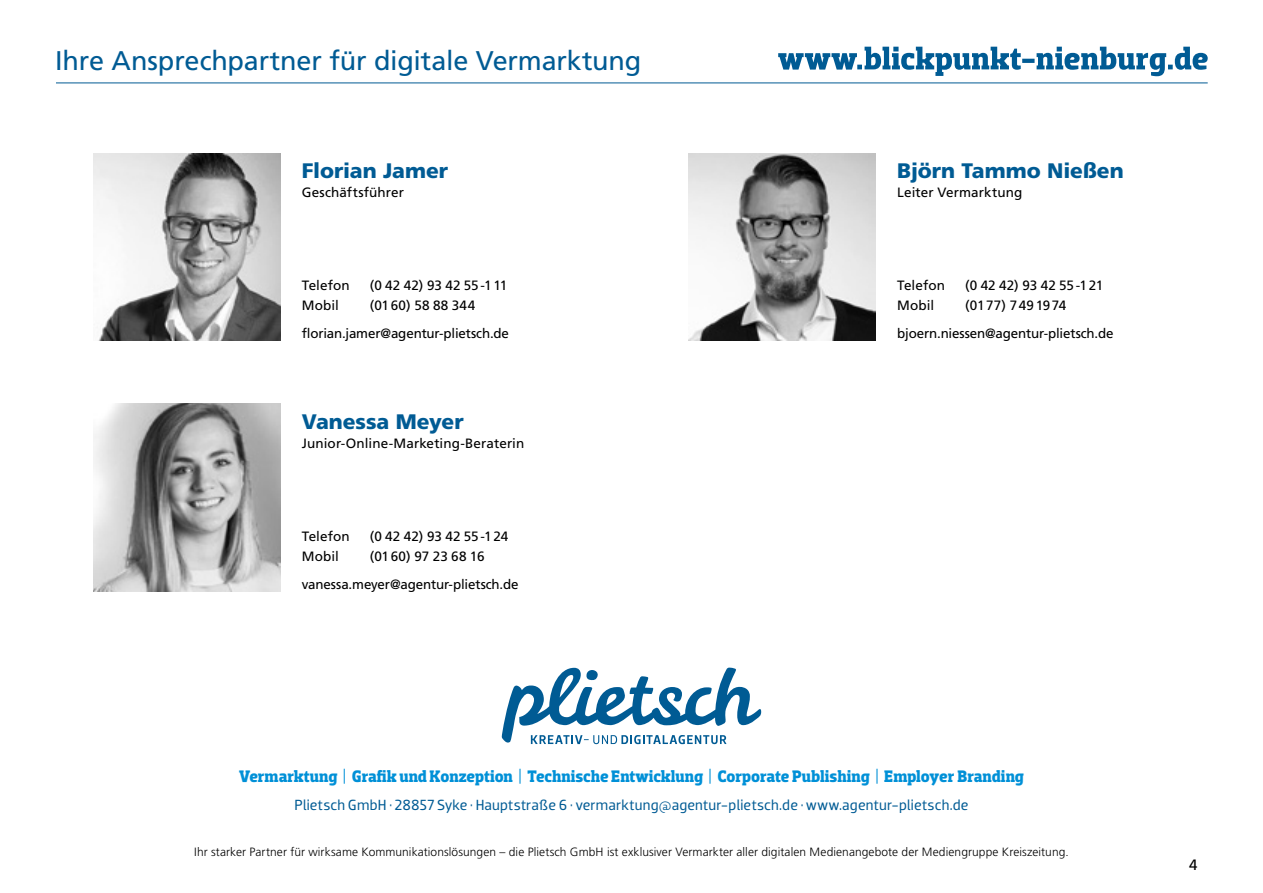
<style>
.page{position:relative;width:1263px;height:893px;background:#fff}
.page>*{position:absolute;margin:0;border:0;box-sizing:border-box;transform-origin:0 0}
.t1{font:27px "Frutiger";letter-spacing:-.01em;color:#005b94}
.t2{font:900 21px "Frutiger";color:#005b94}
.t3{font:700 16.95px "Dobra Slab";letter-spacing:-.005em;color:#0090d7}
.t4{font:15px "Dobra";letter-spacing:.015em;color:#005b94}
.t5{font:15px "Frutiger";color:#000}
.t6{font:13.5px/28.5px "Frutiger";color:#000}
.t7{font:300 12px "Frutiger";letter-spacing:.005em;color:#000}
.s1{font-weight:400}
</style>
<div class="page">
<svg style="left:778px;top:47px;width:430px;height:29px"></svg>
<hr style="left:56px;top:83px;width:1152px;height:1px;background:#005b94">
<img style="left:94px;top:153px;width:187px;height:187px">
<img style="left:689px;top:153px;width:187px;height:187px">
<img style="left:94px;top:404px;width:187px;height:187px">
<svg style="left:502px;top:668px;width:259px;height:76px"></svg>
<h1 class="t1" style="left:55px;top:45px;width:587px">Ihre Ansprechpartner für digitale Vermarktung</h1>
<h2 class="t2" style="left:302px;top:158px;width:148px">Florian Jamer</h2>
<p class="t6" style="left:302px;top:179px;width:104px">Geschäftsführer</p>
<p class="t6" style="left:302px;top:272px;width:49px">Telefon</p>
<p class="t6" style="left:370px;top:272px;width:139px">(0 42 42) 93 42 55-111</p>
<p class="t6" style="left:302px;top:291px;width:39px">Mobil</p>
<p class="t6" style="left:302px;top:291px;width:209px;text-indent:68px">(0160) 58 88 344 florian.jamer@agentur-plietsch.de</p>
<h2 class="t2" style="left:302px;top:409px;width:163px">Vanessa Meyer</h2>
<p class="t6" style="left:302px;top:429px;width:224px">Junior-Online-Marketing-Beraterin</p>
<p class="t6" style="left:302px;top:522px;width:49px">Telefon</p>
<p class="t6" style="left:370px;top:522px;width:140px">(0 42 42) 93 42 55-124</p>
<p class="t6" style="left:302px;top:542px;width:39px">Mobil</p>
<p class="t6" style="left:302px;top:542px;width:218px;text-indent:68px">(0160) 97 23 68 16 vanessa.meyer@agentur-plietsch.de</p>
<h2 class="t2" style="left:897px;top:158px;width:228px">Björn Tammo Nießen</h2>
<p class="t6" style="left:897px;top:179px;width:127px">Leiter Vermarktung</p>
<p class="t6" style="left:897px;top:272px;width:49px">Telefon</p>
<p class="t6" style="left:965px;top:272px;width:140px">(0 42 42) 93 42 55-121</p>
<p class="t6" style="left:897px;top:291px;width:39px">Mobil</p>
<p class="t6" style="left:897px;top:291px;width:218px;text-indent:68px">(0177) 7491974 bjoern.niessen@agentur-plietsch.de</p>
<p class="t3" style="left:239px;top:767px;width:786px">Vermarktung <span class="s1">|</span> Grafik und Konzeption <span class="s1">|</span> Technische Entwicklung <span class="s1">|</span> Corporate Publishing <span class="s1">|</span> Employer Branding</p>
<p class="t4" style="left:294px;top:796px;width:676px">Plietsch GmbH · 28857 Syke · Hauptstraße 6 · vermarktung@agentur-plietsch.de · www.agentur-plietsch.de</p>
<p class="t7" style="left:194px;top:845px;width:876px">Ihr starker Partner für wirksame Kommunikationslösungen – die Plietsch GmbH ist exklusiver Vermarkter aller digitalen Medienangebote der Mediengruppe Kreiszeitung.</p>
<p class="t5" style="left:1189px;top:856px;width:10px">4</p>
</div>
